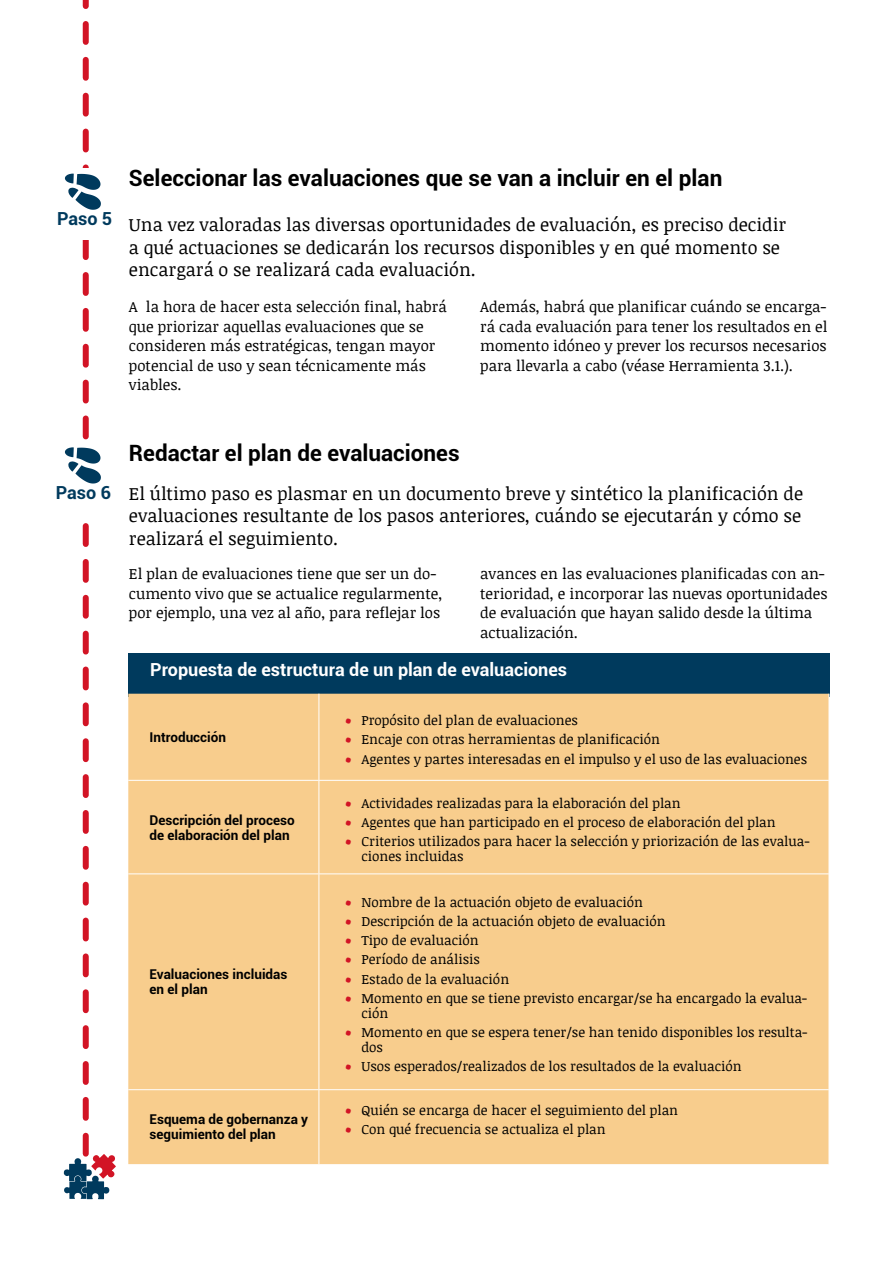
<style>
.page{position:relative;width:893px;height:1263px;background:#fff}
.page>*{position:absolute;margin:0;border:0;box-sizing:border-box;transform-origin:0 0}
.t1{font:700 22.5px "Roboto";color:#000}
.t2{font:18px/22.5px "Noticia Text";color:#000}
.t3{font:700 18px "Roboto";color:#fff}
.t4{font:700 18px "Roboto";color:#003a5d}
.t5{font:15px/19.5px "Noticia Text";color:#000}
.t6{font:13.5px/15px "Noticia Text";color:#000}
.t7{font:700 13.5px/15px "Roboto";color:#000}
.s1{font-size:21.6px;color:#d21425}
</style>
<div class="page">
<div style="left:128px;top:654px;width:702px;height:43px;background:#003a5d"></div>
<div style="left:128px;top:694px;width:701px;height:470px;background:#f8cd8d"></div>
<hr style="left:829px;top:694px;width:1px;height:86px;background:#fff">
<hr style="left:319px;top:694px;width:1px;height:86px;background:#fff">
<hr style="left:319px;top:781px;width:1px;height:92px;background:#fff">
<hr style="left:319px;top:874px;width:1px;height:215px;background:#fff">
<hr style="left:319px;top:1090px;width:1px;height:74px;background:#fff">
<hr style="left:128px;top:780px;width:191px;height:1px;background:#fff">
<hr style="left:319px;top:780px;width:510px;height:1px;background:#fff">
<hr style="left:128px;top:873px;width:191px;height:1px;background:#fff">
<hr style="left:319px;top:873px;width:510px;height:1px;background:#fff">
<hr style="left:128px;top:1089px;width:191px;height:1px;background:#fff">
<hr style="left:319px;top:1089px;width:510px;height:1px;background:#fff">
<svg style="left:63px;top:0;width:53px;height:1199px"></svg>
<h2 class="t4" style="left:57px;top:206px;width:57px">Paso 5</h2>
<h1 class="t1" style="left:129px;top:162px;width:595px">Seleccionar las evaluaciones que se van a incluir en el plan</h1>
<h2 class="t2" style="left:129px;top:213px;width:659px">Una vez valoradas las diversas oportunidades de evaluación, es preciso decidir a qué actuaciones se dedicarán los recursos disponibles y en qué momento se encargará o se realizará cada evaluación.</h2>
<p class="t5" style="left:129px;top:297px;width:319px">A la hora de hacer esta selección final, habrá que priorizar aquellas evaluaciones que se consideren más estratégicas, tengan mayor potencial de uso y sean técnicamente más viables.</p>
<p class="t5" style="left:480px;top:297px;width:349px;text-align:justify">Además, habrá que planificar cuándo se encarga&shy;rá cada evaluación para tener los resultados en el momento idóneo y prever los recursos necesarios para llevarla a cabo (véase Herramienta 3.1.).</p>
<h2 class="t4" style="left:56px;top:480px;width:57px">Paso 6</h2>
<h1 class="t1" style="left:129px;top:437px;width:332px">Redactar el plan de evaluaciones</h1>
<h2 class="t2" style="left:129px;top:482px;width:676px;text-align:justify">El último paso es plasmar en un documento breve y sintético la planificación de evaluaciones resultante de los pasos anteriores, cuándo se ejecutarán y cómo se realizará el seguimiento.</h2>
<p class="t5" style="left:129px;top:564px;width:315px">El plan de evaluaciones tiene que ser un do&shy;cumento vivo que se actualice regularmente, por ejemplo, una vez al año, para reflejar los</p>
<p class="t5" style="left:480px;top:564px;width:349px">avances en las evaluaciones planificadas con an&shy;terioridad, e incorporar las nuevas oportunidades de evaluación que hayan salido desde la última actualización.</p>
<h2 class="t3" style="left:150px;top:657px;width:418px">Propuesta de estructura de un plan de evaluaciones</h2>
<p class="t7" style="left:150px;top:729px;width:78px">Introducción</p>
<p class="t7" style="left:150px;top:812px;width:147px">Descripción del proceso de elaboración del plan</p>
<p class="t7" style="left:150px;top:966px;width:139px">Evaluaciones incluidas en el plan</p>
<p class="t7" style="left:150px;top:1112px;width:160px">Esquema de gobernanza y seguimiento del plan</p>
<p class="t6" style="left:344px;top:712px;width:235px"><span class="s1">•</span> Propósito del plan de evaluaciones</p>
<p class="t6" style="left:344px;top:731px;width:317px"><span class="s1">•</span> Encaje con otras herramientas de planificación</p>
<p class="t6" style="left:344px;top:751px;width:464px"><span class="s1">•</span> Agentes y partes interesadas en el impulso y el uso de las evaluaciones</p>
<p class="t6" style="left:344px;top:795px;width:338px"><span class="s1">•</span> Actividades realizadas para la elaboración del plan</p>
<p class="t6" style="left:344px;top:814px;width:433px"><span class="s1">•</span> Agentes que han participado en el proceso de elaboración del plan</p>
<p class="t6" style="left:361px;top:833px;width:450px;text-indent:-17px"><span class="s1">•</span> Criterios utilizados para hacer la selección y priorización de las evalua&shy;ciones incluidas</p>
<p class="t6" style="left:344px;top:894px;width:300px"><span class="s1">•</span> Nombre de la actuación objeto de evaluación</p>
<p class="t6" style="left:344px;top:913px;width:323px"><span class="s1">•</span> Descripción de la actuación objeto de evaluación</p>
<p class="t6" style="left:344px;top:932px;width:136px"><span class="s1">•</span> Tipo de evaluación</p>
<p class="t6" style="left:344px;top:952px;width:137px"><span class="s1">•</span> Período de análisis</p>
<p class="t6" style="left:344px;top:971px;width:166px"><span class="s1">•</span> Estado de la evaluación</p>
<p class="t6" style="left:361px;top:990px;width:447px;text-indent:-17px"><span class="s1">•</span> Momento en que se tiene previsto encargar/se ha encargado la evalua&shy;ción</p>
<p class="t6" style="left:361px;top:1024px;width:448px;text-indent:-17px"><span class="s1">•</span> Momento en que se espera tener/se han tenido disponibles los resulta&shy;dos</p>
<p class="t6" style="left:344px;top:1059px;width:399px"><span class="s1">•</span> Usos esperados/realizados de los resultados de la evaluación</p>
<p class="t6" style="left:344px;top:1102px;width:335px"><span class="s1">•</span> Quién se encarga de hacer el seguimiento del plan</p>
<p class="t6" style="left:344px;top:1121px;width:263px"><span class="s1">•</span> Con qué frecuencia se actualiza el plan</p>
</div>
